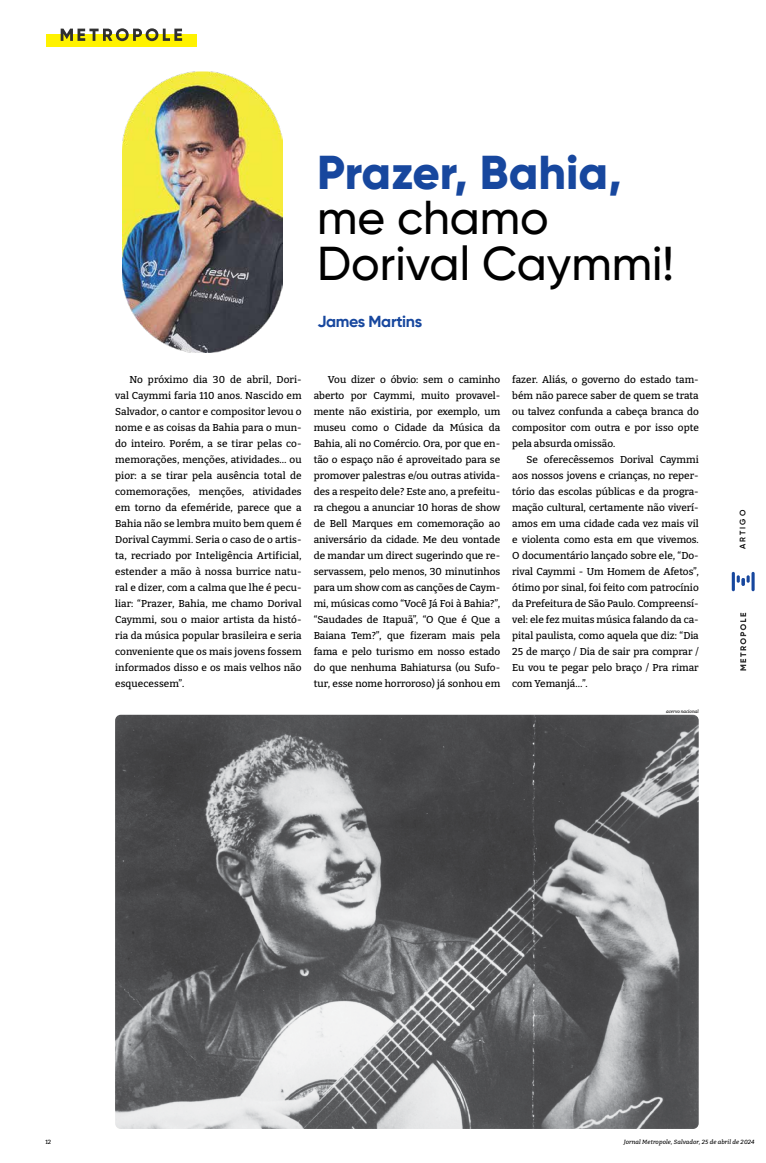
<style>
.page{position:relative;width:766px;height:1163px;background:#fff}
.page>*{position:absolute;margin:0;border:0;box-sizing:border-box;transform-origin:0 0}
.t1{font:500 47.5px/45.3px "Gilroy";color:#000}
.t2{font:800 47.5px "Gilroy";color:#17479e}
.t3{font:700 16px "Gilroy";letter-spacing:-.02em;color:#17479e}
.t4{font:500 10px/16px "Bitter";color:#000;text-align:justify}
.t5{font:600 8px "Gilroy";letter-spacing:.26em;color:#000}
.t6{font:italic 500 6px "Bitter";letter-spacing:.02em;color:#000}
.t7{font:500 6px "Bitter";color:#000}
.t8{font:italic 500 4.5px "Bitter";color:#000}
</style>
<div class="page">
<div style="left:46px;top:34px;width:150px;height:12px;background:#fff200"></div>
<svg style="left:61px;top:28px;width:121px;height:13px"></svg>
<img style="left:122px;top:71px;width:160px;height:214px">
<img style="left:122px;top:285px;width:161px;height:68px">
<svg style="left:740px;top:612px;width:6px;height:58px"></svg>
<hr style="left:731px;top:571px;width:3px;height:20px;background:#17479e;border-radius:2px">
<hr style="left:751px;top:571px;width:3px;height:20px;background:#17479e;border-radius:2px">
<svg style="left:736px;top:575px;width:13px;height:10px"></svg>
<img style="left:115px;top:714px;width:583px;height:414px">
<h1 class="t2" style="left:317px;top:142px;width:306px">Prazer, Bahia,</h1>
<h1 class="t1" style="left:317px;top:194px;width:358px">me chamo<br>Dorival Caymmi!</h1>
<h2 class="t3" style="left:317px;top:311px;width:106px">James Martins</h2>
<p class="t4" style="left:115px;top:371px;width:188px;text-indent:14px">No próximo dia 30 de abril, Dori&shy;val Caymmi faria 110 anos. Nascido em Salvador, o cantor e compositor levou o nome e as coisas da Bahia para o mun&shy;do inteiro. Porém, a se tirar pelas co&shy;memorações, menções, atividades… ou pior: a se tirar pela ausência total de comemorações, menções, atividades em torno da efeméride, parece que a Bahia não se lembra muito bem quem é Dorival Caymmi. Seria o caso de o artis&shy;ta, recriado por Inteligência Artificial, estender a mão à nossa burrice natu&shy;ral e dizer, com a calma que lhe é pecu&shy;liar: “Prazer, Bahia, me chamo Dorival Caymmi, sou o maior artista da histó&shy;ria da música popular brasileira e seria conveniente que os mais jovens fossem informados disso e os mais velhos não esquecessem”.</p>
<p class="t4" style="left:313px;top:371px;width:188px;text-indent:14px">Vou dizer o óbvio: sem o caminho aberto por Caymmi, muito provavel&shy;mente não existiria, por exemplo, um museu como o Cidade da Música da Bahia, ali no Comércio. Ora, por que en&shy;tão o espaço não é aproveitado para se promover palestras e/ou outras ativida&shy;des a respeito dele? Este ano, a prefeitu&shy;ra chegou a anunciar 10 horas de show de Bell Marques em comemoração ao aniversário da cidade. Me deu vontade de mandar um direct sugerindo que re&shy;servassem, pelo menos, 30 minutinhos para um show com as canções de Caym&shy;mi, músicas como “Você Já Foi à Bahia?”, “Saudades de Itapuã”, “O Que é Que a Baiana Tem?”, que fizeram mais pela fama e pelo turismo em nosso estado do que nenhuma Bahiatursa (ou Sufo&shy;tur, esse nome horroroso) já sonhou em</p>
<p class="t4" style="left:512px;top:371px;width:188px">fazer. Aliás, o governo do estado tam&shy;bém não parece saber de quem se trata ou talvez confunda a cabeça branca do compositor com outra e por isso opte pela absurda omissão.</p>
<p class="t4" style="left:512px;top:451px;width:188px;text-indent:14px">Se oferecêssemos Dorival Caymmi aos nossos jovens e crianças, no reper&shy;tório das escolas públicas e da progra&shy;mação cultural, certamente não viverí&shy;amos em uma cidade cada vez mais vil e violenta como esta em que vivemos.<br>O documentário lançado sobre ele, “Do&shy;rival Caymmi - Um Homem de Afetos”, ótimo por sinal, foi feito com patrocínio da Prefeitura de São Paulo. Compreensí&shy;vel: ele fez muitas música falando da ca&shy;pital paulista, como aquela que diz: “Dia 25 de março / Dia de sair pra comprar / Eu vou te pegar pelo braço / Pra rimar com Yemanjá…”.</p>
<p class="t8" style="left:666px;top:708px;width:34px">acervo nacional</p>
<p class="t5" style="left:737px;top:549px;width:41px;rotate:-90deg">ARTIGO</p>
<p class="t7" style="left:45px;top:1137px;width:7px">12</p>
<p class="t6" style="left:623px;top:1137px;width:132px">Jornal Metropole, Salvador, 25 de abril de 2024</p>
</div>
